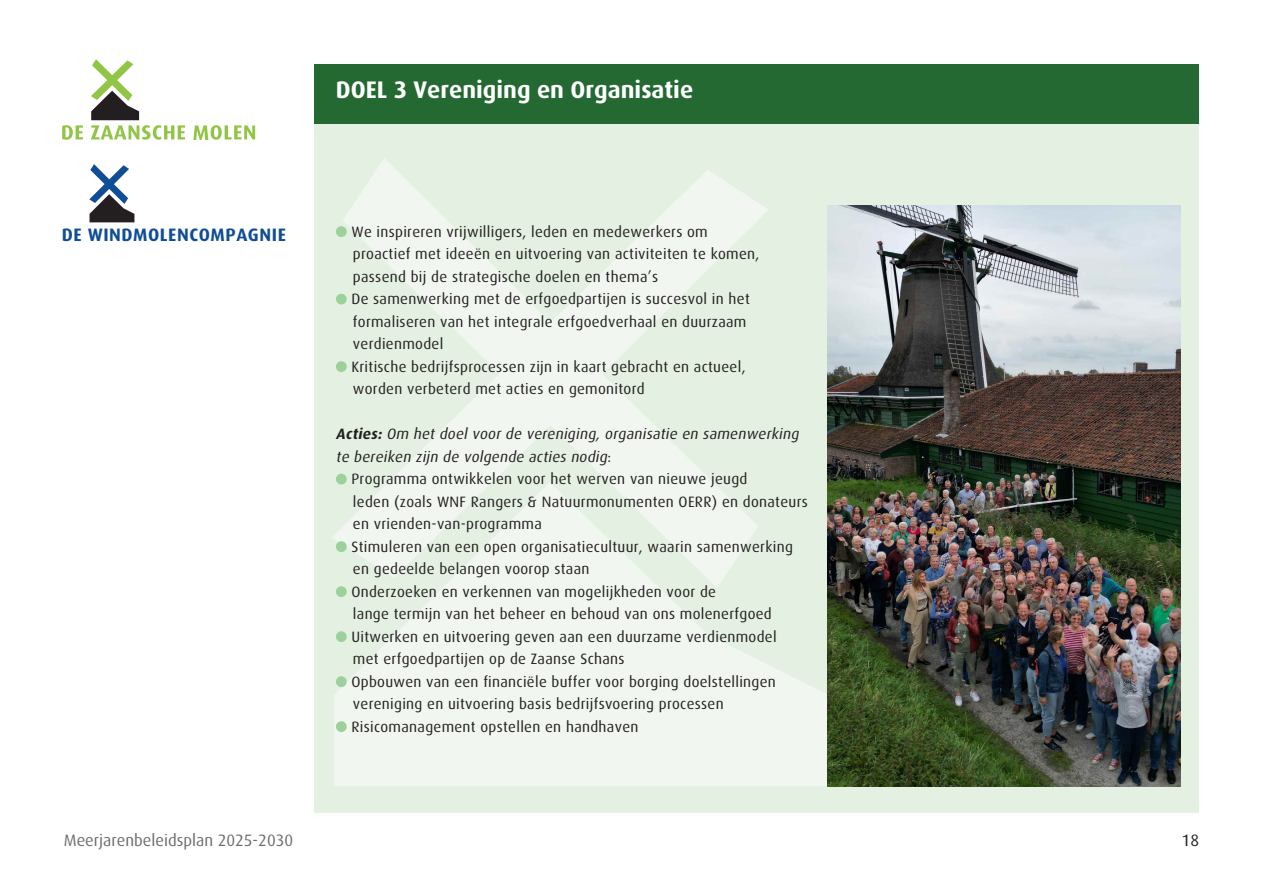
<style>
.page{position:relative;width:1263px;height:893px;background:#fff}
.page>*{position:absolute;margin:0;border:0;box-sizing:border-box;transform-origin:0 0}
.t1{font:700 24px "Dax Pro";color:#fff}
.t2{font:700 18px "Dax Pro";letter-spacing:.03em;color:#0f4d96}
.t3{font:16.5px "Dax Pro";color:#6c6d70}
.platte_tekst{font:16.5px "Dax Pro";color:#231f20}
.platte_tekst-2{font:15px/22.5px "Dax Pro";letter-spacing:.02em;color:#231f20}
.platte_tekst-3{font:italic 15px/22.5px "Dax Pro";color:#231f20}
.s1{font-weight:700}
.s2{font-style:normal}
</style>
<div class="page">
<svg style="left:62px;top:125px;width:21px;height:15px"></svg>
<svg style="left:193px;top:125px;width:62px;height:15px"></svg>
<svg style="left:91px;top:59px;width:94px;height:81px"></svg>
<div style="left:315px;top:121px;width:884px;height:691px;background:#e4f1e2"></div>
<svg style="left:334px;top:588px;width:493px;height:198px;fill:#f1f7f0"></svg>
<svg style="left:332px;top:159px;width:436px;height:429px"></svg>
<svg style="left:89px;top:164px;width:45px;height:58px"></svg>
<svg style="left:336px;top:226px;width:11px;height:11px"></svg>
<svg style="left:336px;top:294px;width:11px;height:10px"></svg>
<svg style="left:336px;top:361px;width:11px;height:11px"></svg>
<svg style="left:336px;top:474px;width:11px;height:10px"></svg>
<svg style="left:336px;top:541px;width:11px;height:11px"></svg>
<svg style="left:336px;top:586px;width:11px;height:11px"></svg>
<svg style="left:336px;top:631px;width:11px;height:11px"></svg>
<svg style="left:336px;top:676px;width:11px;height:11px"></svg>
<svg style="left:336px;top:721px;width:11px;height:11px"></svg>
<div style="left:315px;top:64px;width:884px;height:59px;background:#246932"></div>
<img style="left:827px;top:205px;width:353px;height:581px">
<p class="t1" style="left:336px;top:75px;width:359px">DOEL 3 Vereniging en Organisatie</p>
<p class="t2" style="left:62px;top:225px;width:226px">DE WINDMOLENCOMPAGNIE</p>
<p class="t3" style="left:64px;top:831px;width:231px">Meerjarenbeleidsplan 2025-2030</p>
<p class="platte_tekst-2" style="left:351px;top:220px;width:358px">We inspireren vrijwilligers, leden en medewerkers om</p>
<p class="platte_tekst-2" style="left:353px;top:243px;width:408px">proactief met ideeën en uitvoering van activiteiten te komen,</p>
<p class="platte_tekst-2" style="left:353px;top:265px;width:307px">passend bij de strategische doelen en thema’s</p>
<p class="platte_tekst-2" style="left:351px;top:288px;width:400px">De samenwerking met de erfgoedpartijen is succesvol in het</p>
<p class="platte_tekst-2" style="left:353px;top:310px;width:395px">formaliseren van het integrale erfgoedverhaal en duurzaam</p>
<p class="platte_tekst-2" style="left:353px;top:333px;width:92px">verdienmodel</p>
<p class="platte_tekst-2" style="left:351px;top:355px;width:396px">Kritische bedrijfsprocessen zijn in kaart gebracht en actueel,</p>
<p class="platte_tekst-2" style="left:353px;top:378px;width:293px">worden verbeterd met acties en gemonitord</p>
<p class="platte_tekst-3" style="left:336px;top:423px;width:467px"><span class="s1">Acties:</span> Om het doel voor de vereniging, organisatie en samenwerking te bereiken zijn de volgende acties nodig<span class="s2">:</span></p>
<p class="platte_tekst-2" style="left:351px;top:468px;width:397px">Programma ontwikkelen voor het werven van nieuwe jeugd</p>
<p class="platte_tekst-2" style="left:353px;top:490px;width:456px">leden (zoals WNF Rangers &amp; Natuurmonumenten OERR) en donateurs en vrienden-van-programma</p>
<p class="platte_tekst-2" style="left:351px;top:535px;width:443px">Stimuleren van een open organisatiecultuur, waarin samenwerking</p>
<p class="platte_tekst-2" style="left:353px;top:558px;width:238px">en gedeelde belangen voorop staan</p>
<p class="platte_tekst-2" style="left:351px;top:580px;width:366px">Onderzoeken en verkennen van mogelijkheden voor de</p>
<p class="platte_tekst-2" style="left:353px;top:603px;width:420px">lange termijn van het beheer en behoud van ons molenerfgoed</p>
<p class="platte_tekst-2" style="left:351px;top:625px;width:427px">Uitwerken en uitvoering geven aan een duurzame verdienmodel</p>
<p class="platte_tekst-2" style="left:353px;top:648px;width:273px">met erfgoedpartijen op de Zaanse Schans</p>
<p class="platte_tekst-2" style="left:351px;top:670px;width:426px">Opbouwen van een financiële buffer voor borging doelstellingen</p>
<p class="platte_tekst-2" style="left:353px;top:693px;width:372px">vereniging en uitvoering basis bedrijfsvoering processen</p>
<p class="platte_tekst-2" style="left:351px;top:715px;width:288px">Risicomanagement opstellen en handhaven</p>
<p class="platte_tekst" style="left:1181px;top:831px;width:19px">18</p>
</div>
